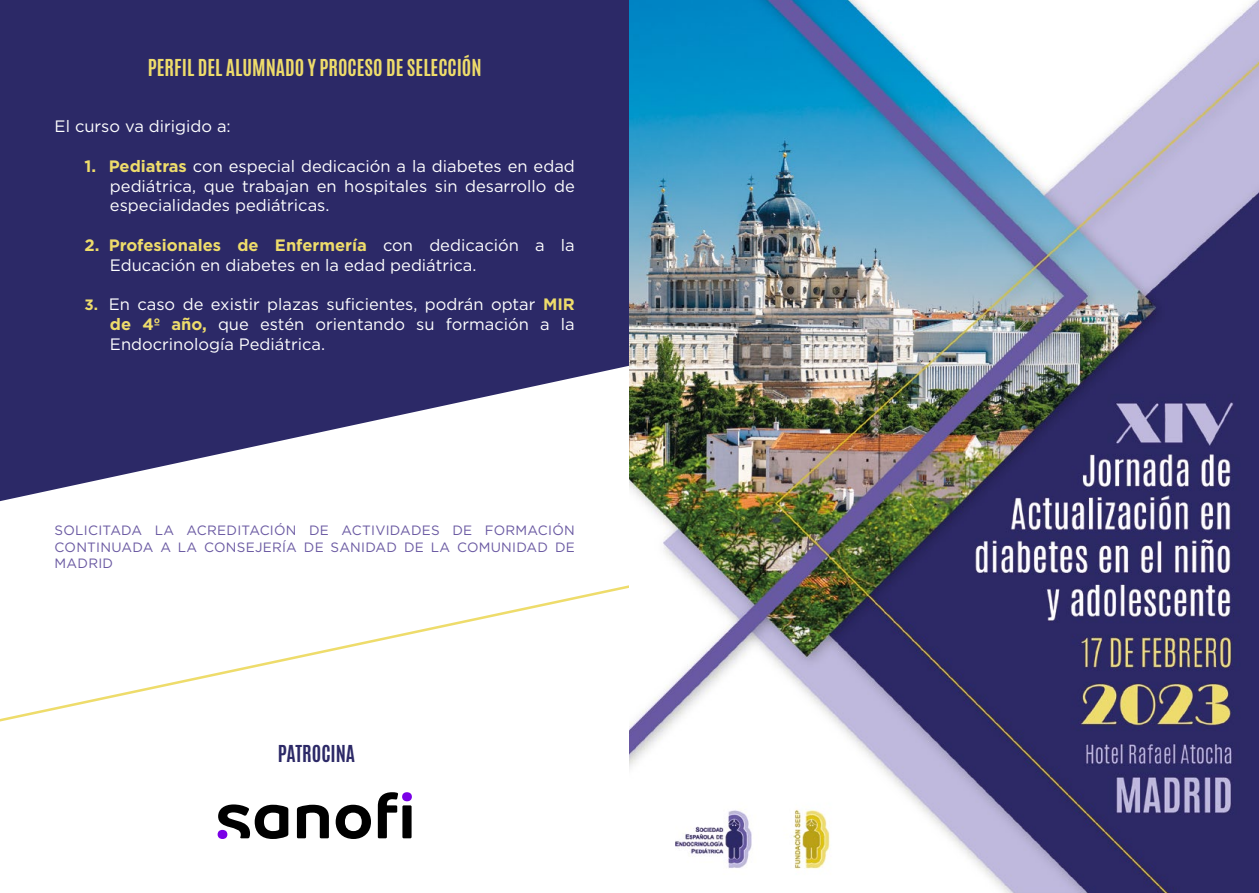
<style>
.page{position:relative;width:1259px;height:893px;background:#fff}
.page>*{position:absolute;margin:0;border:0;box-sizing:border-box;transform-origin:0 0}
.t1{font:700 19.5px "Antonio";color:#eedc6b}
.t2{font:700 19.5px "Antonio";color:#2c2967}
.t3{font:16.5px/19.8px "Gotham";color:#fff;text-align:justify}
.t4{font:13.5px/16.2px "Gotham";letter-spacing:.02em;color:#6a59a2;text-align:justify}
.s1{font-weight:700;color:#eedc6b}
.s2{font-weight:700;font-size:15px;color:#eedc6b}
</style>
<div class="page">
<svg style="left:0;top:0;width:629px;height:501px;background:#49467c"></svg>
<svg style="left:0;top:585px;width:629px;height:136px"></svg>
<img style="left:629px;top:0;width:630px;height:893px">
<svg style="left:218px;top:804px;width:70px;height:35px"></svg>
<svg style="left:297px;top:805px;width:32px;height:33px"></svg>
<svg style="left:336px;top:805px;width:35px;height:34px"></svg>
<div style="left:402px;top:805px;width:9px;height:33px;background:#000"></div>
<svg style="left:378px;top:792px;width:20px;height:46px"></svg>
<div style="left:218px;top:830px;width:9px;height:9px;background:#7a00e6;border-radius:50%"></div>
<div style="left:402px;top:792px;width:10px;height:9px;background:#7a00e6;border-radius:50%"></div>
<p class="t1" style="left:148px;top:53px;width:335px">PERFIL DEL ALUMNADO Y PROCESO DE SELECCIÓN</p>
<p class="t3" style="left:55px;top:116px;width:178px">El curso va dirigido a:</p>
<p class="t3" style="left:110px;top:156px;width:466px;text-indent:-26px"><span class="s1">1. Pediatras</span> con especial dedicación a la diabetes en edad pediátrica, que trabajan en hospitales sin desarrollo de especialidades pediátricas.</p>
<p class="t3" style="left:110px;top:235px;width:466px;text-indent:-26px"><span class="s1">2. Profesionales de Enfermería</span> con dedicación a la<br>Educación en diabetes en la edad pediátrica.</p>
<p class="t3" style="left:110px;top:294px;width:466px;text-indent:-26px"><span class="s2">3.</span> En caso de existir plazas suficientes, podrán optar <span class="s1">MIR de 4º año,</span> que estén orientando su formación a la Endocrinología Pediátrica.</p>
<p class="t4" style="left:55px;top:522px;width:522px">SOLICITADA LA ACREDITACIÓN DE ACTIVIDADES DE FORMACIÓN CONTINUADA A LA CONSEJERÍA DE SANIDAD DE LA COMUNIDAD DE MADRID</p>
<p class="t2" style="left:278px;top:739px;width:79px">PATROCINA</p>
</div>
